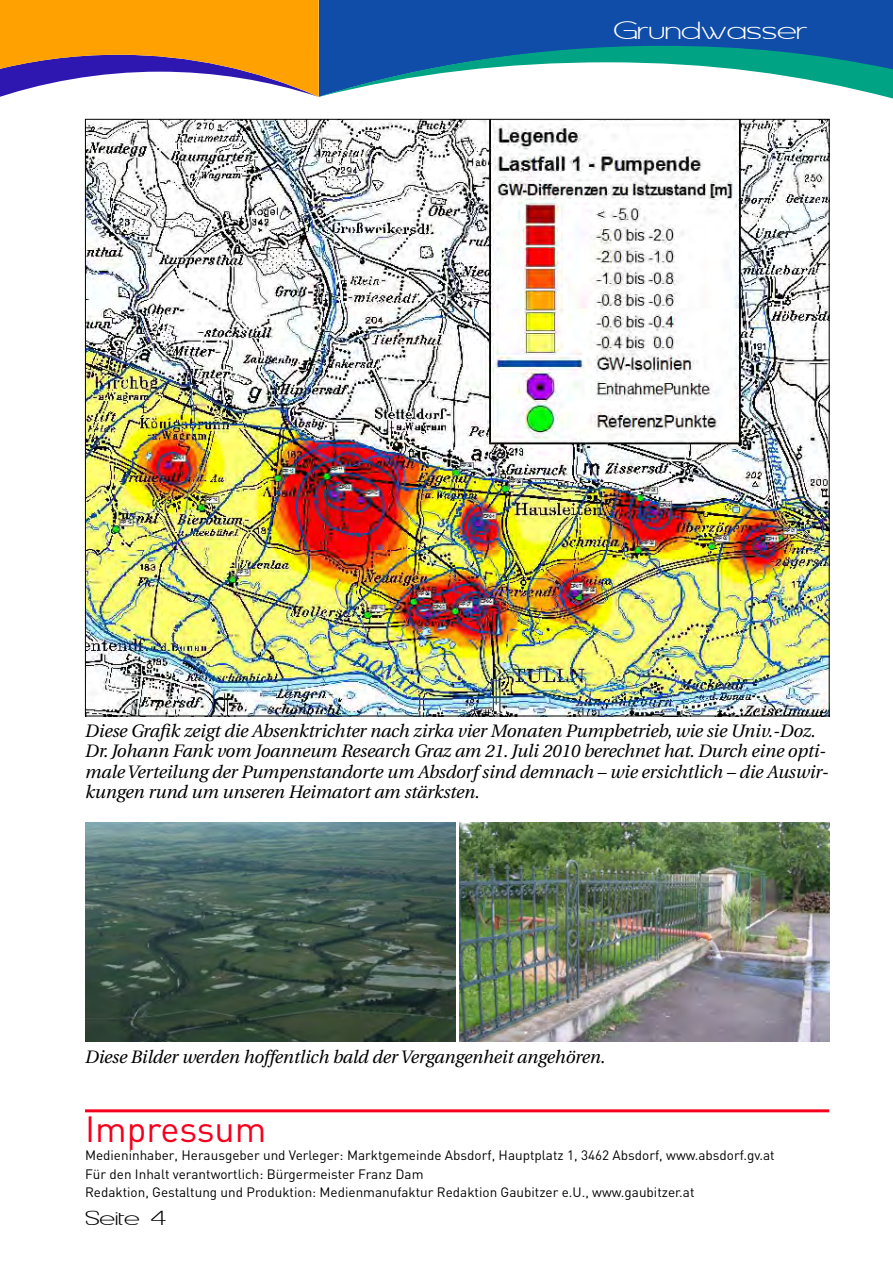
<style>
.page{position:relative;width:893px;height:1263px;background:#fff}
.page>*{position:absolute;margin:0;border:0;box-sizing:border-box;transform-origin:0 0}
.t1{font:36px "DIN";color:#f5001d}
.t2{font:30px "Asenine Wide";color:#fff}
.t3{font:24px "Asenine Wide";color:#000}
.t4{font:italic 18px/20.2px "Utopia";letter-spacing:-.01em;color:#000}
.t5{font:13.5px/18.3px "DIN";color:#000}
</style>
<div class="page">
<svg style="left:0;top:0;width:893px;height:261px"></svg>
<hr style="left:85px;top:1109px;width:744px;height:3px;background:#f5001d">
<img style="left:87px;top:121px;width:740px;height:593px">
<img style="left:85px;top:822px;width:370px;height:220px">
<img style="left:459px;top:822px;width:370px;height:220px">
<h2 class="t2" style="left:613px;top:15px;width:196px">Grundwasser</h2>
<p class="t4" style="left:85px;top:721px;width:745px">Diese Grafik zeigt die Absenktrichter nach zirka vier Monaten Pumpbetrieb, wie sie Univ.-Doz.<br>Dr. Johann Fank vom Joanneum Research Graz am 21. Juli 2010 berechnet hat. Durch eine opti&shy;male Verteilung der Pumpenstandorte um Absdorf sind demnach – wie ersichtlich – die Auswir&shy;kungen rund um unseren Heimatort am stärksten.</p>
<p class="t4" style="left:85px;top:1047px;width:522px">Diese Bilder werden hoffentlich bald der Vergangenheit angehören.</p>
<h1 class="t1" style="left:85px;top:1107px;width:183px">Impressum</h1>
<p class="t5" style="left:85px;top:1146px;width:691px">Medieninhaber, Herausgeber und Verleger: Marktgemeinde Absdorf, Hauptplatz 1, 3462 Absdorf, www.absdorf.gv.at<br>Für den Inhalt verantwortlich: Bürgermeister Franz Dam<br>Redaktion, Gestaltung und Produktion: Medienmanufaktur Redaktion Gaubitzer e.U., www.gaubitzer.at</p>
<h3 class="t3" style="left:85px;top:1205px;width:83px">Seite 4</h3>
</div>
